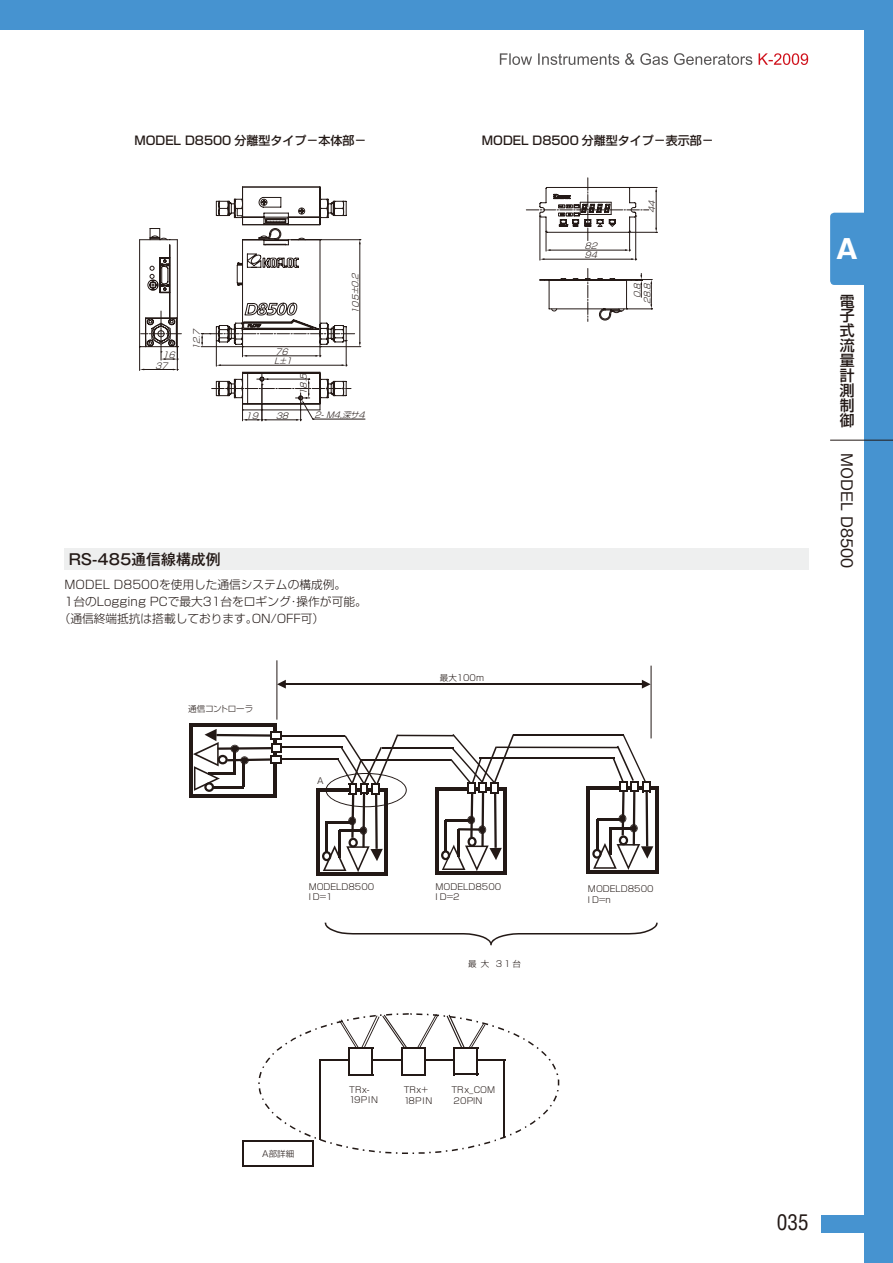
<style>
.page{position:relative;width:893px;height:1263px;background:#fff}
.page>*{position:absolute;margin:0;border:0;box-sizing:border-box;transform-origin:0 0}
.t1{font:26.55px "Gothic MB101 Pro Bold 90 pv RKSJ H";color:#fff}
.t2{font:condensed 21.3px "Helvetica";color:#231916}
.t3{font:15.9px "Gothic BBB Pro Medium 90 pv RKSJ H";color:#231916}
.t4{font:14.85px "Gothic MB101 Pro Medium 90 pv RKSJ H";color:#231916}
.t5{font:14.85px/14.9px "Shin Go Pro Medium 90 pv RKSJ V";color:#231916;text-align:justify}
.t6{font:12px "Shin Go Pro Medium 90 pv RKSJ V";color:#231916}
.t7{font:11.7px "Shin Go Pro Light 90 pv RKSJ H";color:#231916}
.t8{font:8.55px/10.8px "Shin Go Pro Light 90 pv RKSJ H";letter-spacing:-.005em;color:#231916}
.t9{font:8.55px/10.5px "Shin Go Pro Light 90 pv RKSJ H";letter-spacing:.05em;color:#231916}
.t10{font:8.55px/10.8px "Shin Go Pro Light 90 pv RKSJ H";letter-spacing:.015em;color:#231916}
.t11{font:8.55px "Shin Go Pro Light 90 pv RKSJ H";letter-spacing:-.025em;color:#231916}
.t12{font:italic 8.25px/9px "Shin Go Pro Light 90 pv RKSJ H";color:#231916}
</style>
<div class="page">
<hr style="left:0;top:0;width:1px;height:30px;background:#4693d0">
<div style="left:830px;top:213px;width:34px;height:72px;background:#4693d0"></div>
<svg style="left:500px;top:53px;width:252px;height:12px"></svg>
<svg style="left:758px;top:53px;width:50px;height:12px"></svg>
<div style="left:821px;top:1215px;width:71px;height:17px;background:#4693d0"></div>
<div style="left:1px;top:0;width:891px;height:30px;background:#4693d0"></div>
<div style="left:864px;top:0;width:28px;height:1263px;background:#4693d0"></div>
<hr style="left:830px;top:440px;width:62px;height:1px;background:#231916">
<svg style="left:526px;top:178px;width:131px;height:143px"></svg>
<hr style="left:316px;top:789px;width:72px;height:1px;background:#231916">
<hr style="left:387px;top:789px;width:1px;height:87px;background:#231916">
<hr style="left:316px;top:875px;width:72px;height:1px;background:#231916">
<hr style="left:316px;top:789px;width:1px;height:87px;background:#231916">
<hr style="left:318px;top:791px;width:68px;height:1px;background:#231916">
<hr style="left:385px;top:791px;width:1px;height:83px;background:#231916">
<hr style="left:318px;top:873px;width:68px;height:1px;background:#231916">
<hr style="left:318px;top:791px;width:1px;height:83px;background:#231916">
<hr style="left:435px;top:788px;width:71px;height:1px;background:#231916">
<hr style="left:505px;top:788px;width:1px;height:87px;background:#231916">
<hr style="left:435px;top:874px;width:71px;height:1px;background:#231916">
<hr style="left:435px;top:788px;width:1px;height:87px;background:#231916">
<hr style="left:437px;top:790px;width:67px;height:1px;background:#231916">
<hr style="left:503px;top:790px;width:1px;height:83px;background:#231916">
<hr style="left:437px;top:872px;width:67px;height:1px;background:#231916">
<hr style="left:437px;top:790px;width:1px;height:83px;background:#231916">
<hr style="left:586px;top:786px;width:72px;height:1px;background:#231916">
<hr style="left:657px;top:786px;width:1px;height:88px;background:#231916">
<hr style="left:586px;top:873px;width:72px;height:1px;background:#231916">
<hr style="left:586px;top:786px;width:1px;height:88px;background:#231916">
<hr style="left:588px;top:788px;width:68px;height:1px;background:#231916">
<hr style="left:655px;top:788px;width:1px;height:84px;background:#231916">
<hr style="left:588px;top:871px;width:68px;height:1px;background:#231916">
<hr style="left:588px;top:788px;width:1px;height:84px;background:#231916">
<hr style="left:189px;top:723px;width:87px;height:1px;background:#231916">
<hr style="left:275px;top:723px;width:1px;height:74px;background:#231916">
<hr style="left:189px;top:796px;width:87px;height:1px;background:#231916">
<hr style="left:189px;top:723px;width:1px;height:74px;background:#231916">
<hr style="left:191px;top:725px;width:83px;height:1px;background:#231916">
<hr style="left:273px;top:725px;width:1px;height:70px;background:#231916">
<hr style="left:191px;top:794px;width:83px;height:1px;background:#231916">
<hr style="left:191px;top:725px;width:1px;height:70px;background:#231916">
<svg style="left:193px;top:729px;width:89px;height:63px"></svg>
<hr style="left:280px;top:759px;width:58px;height:1px;background:#231916">
<hr style="left:360px;top:759px;width:90px;height:1px;background:#231916">
<hr style="left:479px;top:758px;width:136px;height:1px;background:#231916">
<hr style="left:280px;top:747px;width:62px;height:1px;background:#231916">
<hr style="left:382px;top:748px;width:71px;height:1px;background:#231916">
<hr style="left:496px;top:747px;width:122px;height:1px;background:#231916">
<hr style="left:280px;top:735px;width:65px;height:1px;background:#231916">
<hr style="left:397px;top:735px;width:56px;height:1px;background:#231916">
<svg style="left:441px;top:734px;width:73px;height:137px"></svg>
<hr style="left:513px;top:734px;width:111px;height:1px;background:#231916">
<svg style="left:592px;top:734px;width:61px;height:136px"></svg>
<svg style="left:322px;top:734px;width:85px;height:138px"></svg>
<hr style="left:242px;top:1140px;width:72px;height:1px;background:#231916">
<svg style="left:258px;top:1013px;width:301px;height:152px"></svg>
<hr style="left:242px;top:1165px;width:72px;height:2px;background:#231916">
<hr style="left:242px;top:1140px;width:2px;height:27px;background:#231916">
<hr style="left:276px;top:661px;width:1px;height:58px;background:#231916">
<hr style="left:650px;top:666px;width:1px;height:72px;background:#231916">
<hr style="left:285px;top:684px;width:359px;height:1px;background:#231916">
<svg style="left:277px;top:680px;width:9px;height:9px"></svg>
<svg style="left:642px;top:680px;width:8px;height:9px"></svg>
<svg style="left:324px;top:923px;width:333px;height:22px"></svg>
<div style="left:65px;top:549px;width:744px;height:21px;background:#eeefef"></div>
<svg style="left:139px;top:187px;width:221px;height:234px"></svg>
<p class="t6" style="left:134px;top:136px;width:233px">MODEL D8500 分離型タイプ－本体部－</p>
<p class="t6" style="left:482px;top:136px;width:233px">MODEL D8500 分離型タイプ－表示部－</p>
<p class="t12" style="left:162px;top:351px;width:16px">16</p>
<p class="t12" style="left:155px;top:362px;width:16px">37</p>
<p class="t12" style="left:193px;top:350px;width:22px;rotate:-90deg">12.7</p>
<p class="t12" style="left:245px;top:412px;width:16px">19</p>
<p class="t12" style="left:352px;top:314px;width:42px;rotate:-90deg">105 ±0.2</p>
<p class="t12" style="left:275px;top:348px;width:16px">76</p>
<p class="t12" style="left:274px;top:358px;width:22px">L±1</p>
<p class="t12" style="left:276px;top:412px;width:16px">38</p>
<p class="t12" style="left:300px;top:395px;width:22px;rotate:-90deg">18.5</p>
<p class="t12" style="left:314px;top:412px;width:54px">2- M4，深サ4</p>
<p class="t4" style="left:69px;top:554px;width:153px">RS-485通信線構成例</p>
<p class="t7" style="left:65px;top:580px;width:283px">MODEL D8500を使用した通信システムの構成例。</p>
<p class="t7" style="left:65px;top:597px;width:304px">1台のLogging PCで最大31台をロギング・操作が可能。</p>
<p class="t7" style="left:59px;top:614px;width:267px">（通信終端抵抗は搭載しております。ON/OFF可）</p>
<p class="t11" style="left:188px;top:706px;width:66px">通信コントローラ</p>
<p class="t8" style="left:316px;top:776px;width:10px">Ａ</p>
<p class="t8" style="left:440px;top:673px;width:46px">最大１00m</p>
<p class="t12" style="left:584px;top:243px;width:16px">82<br>94</p>
<p class="t12" style="left:648px;top:213px;width:14px;rotate:-90deg">44</p>
<p class="t12" style="left:644px;top:304px;width:22px;rotate:-90deg">28.8</p>
<p class="t12" style="left:634px;top:298px;width:16px;rotate:-90deg">0.8</p>
<p class="t8" style="left:309px;top:882px;width:67px">MODELD8500<br>I D=1</p>
<p class="t8" style="left:435px;top:882px;width:67px">MODELD8500<br>I D=2</p>
<p class="t8" style="left:588px;top:884px;width:67px">MODELD8500<br>I D=n</p>
<p class="t8" style="left:468px;top:959px;width:54px">最大 31台</p>
<p class="t8" style="left:261px;top:1149px;width:34px">Ａ部詳細</p>
<p class="t9" style="left:349px;top:1085px;width:30px">TRx-<br>19PIN</p>
<p class="t9" style="left:404px;top:1086px;width:30px">TRx＋<br>18PIN</p>
<p class="t10" style="left:451px;top:1085px;width:45px">TRx_COM<br>20PIN</p>
<p class="t1" style="left:836px;top:239px;width:23px">A</p>
<p class="t5" style="left:839px;top:296px;width:16px">電子式流量計測制御</p>
<p class="t3" style="left:853px;top:453px;width:117px;rotate:90deg">MODEL D8500</p>
<p class="t2" style="left:777px;top:1215px;width:33px">035</p>
</div>
